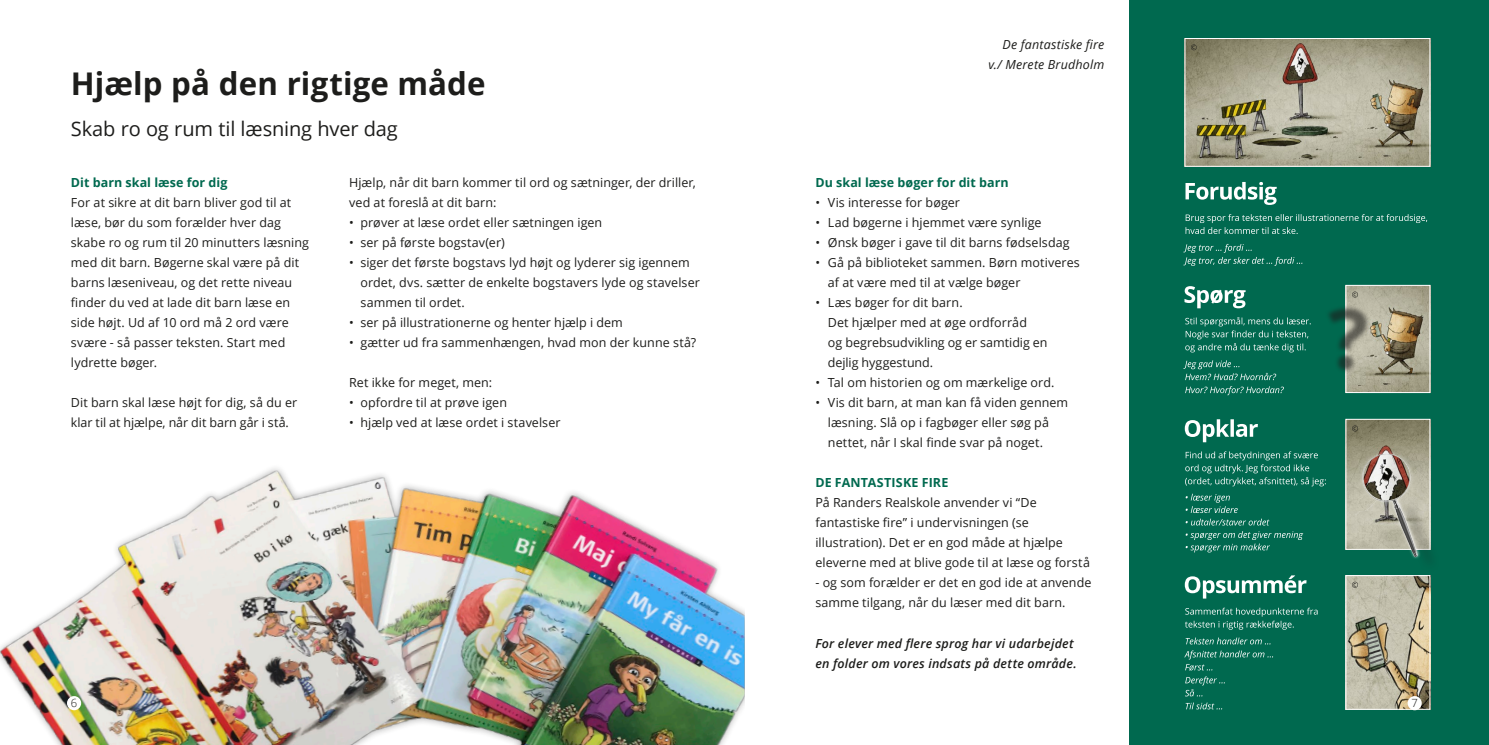
<style>
.page{position:relative;width:1489px;height:745px;background:#fff}
.page>*{position:absolute;margin:0;border:0;box-sizing:border-box;transform-origin:0 0}
.t1{font:700 31.25px "Open Sans";letter-spacing:.005em;color:#1d1d1b}
.t2{font:20px "Open Sans";letter-spacing:-.005em;color:#1d1d1b}
.brødtekst{font:12.5px/20px "Open Sans";letter-spacing:.005em;color:#1d1d1b}
.brødtekst-2{font:italic 600 12.5px/20px "Open Sans";letter-spacing:.015em;color:#1d1d1b}
.Inline_head{font:700 12.5px "Open Sans";letter-spacing:.005em;color:#00694f}
.brødtekst-3{font:italic 12.5px/20px "Open Sans";letter-spacing:.015em;color:#1d1d1b;text-align:right}
.t3{font:300 11.25px "Open Sans";color:#1d1d1b}
</style>
<div class="page">
<div style="left:1129px;top:0;width:359px;height:744px;background:#00694f"></div>
<img style="left:1186px;top:40px;width:241px;height:124px">
<div style="left:1184px;top:38px;width:245px;height:128px;border:1px solid #fff"></div>
<svg style="left:1185px;top:182px;width:91px;height:23px"></svg>
<svg style="left:1185px;top:214px;width:241px;height:20px"></svg>
<img style="left:1347px;top:287px;width:80px;height:103px">
<div style="left:1345px;top:285px;width:84px;height:107px;border:1px solid #fff"></div>
<div style="left:1324px;top:304px;width:45px;height:69px;background:#1d1d1b;opacity:.6"></div>
<svg style="left:1185px;top:386px;width:98px;height:9px"></svg>
<svg style="left:1183px;top:360px;width:93px;height:20px"></svg>
<svg style="left:1183px;top:244px;width:144px;height:108px"></svg>
<img style="left:1347px;top:577px;width:80px;height:130px">
<div style="left:1345px;top:575px;width:84px;height:134px;border:1px solid #fff"></div>
<svg style="left:1184px;top:575px;width:122px;height:23px"></svg>
<svg style="left:1185px;top:702px;width:37px;height:7px"></svg>
<svg style="left:1185px;top:676px;width:39px;height:20px"></svg>
<svg style="left:1184px;top:650px;width:87px;height:20px"></svg>
<svg style="left:1185px;top:637px;width:85px;height:7px"></svg>
<svg style="left:1185px;top:607px;width:132px;height:22px"></svg>
<img style="left:1347px;top:421px;width:80px;height:126px">
<div style="left:1345px;top:419px;width:84px;height:130px;border:1px solid #fff"></div>
<svg style="left:1184px;top:419px;width:73px;height:23px"></svg>
<svg style="left:1185px;top:518px;width:118px;height:34px"></svg>
<svg style="left:1185px;top:493px;width:52px;height:19px"></svg>
<svg style="left:1185px;top:451px;width:140px;height:35px"></svg>
<div style="left:1363px;top:452px;width:76px;height:120px;background:#1d1d1b;opacity:.35"></div>
<svg style="left:1351px;top:447px;width:69px;height:103px"></svg>
<img style="left:1352px;top:448px;width:75px;height:112px">
<img style="left:1363px;top:454px;width:46px;height:46px;border-radius:23px">
<svg style="left:1190px;top:44px;width:6px;height:6px"></svg>
<svg style="left:1351px;top:291px;width:6px;height:6px"></svg>
<svg style="left:1351px;top:425px;width:6px;height:6px"></svg>
<svg style="left:1351px;top:581px;width:6px;height:6px"></svg>
<div style="left:1362px;top:636px;width:19px;height:12px;background:#fff;opacity:.75"></div>
<div style="left:1361px;top:631px;width:19px;height:12px;background:#fff;opacity:.75"></div>
<div style="left:1363px;top:627px;width:15px;height:11px;background:#fff;opacity:.75"></div>
<svg style="left:1363px;top:629px;width:23px;height:38px"></svg>
<img style="left:0;top:468px;width:744px;height:276px">
<div style="left:1407px;top:695px;width:14px;height:14px;background:#fff;border-radius:50%"></div>
<div style="left:67px;top:695px;width:14px;height:14px;background:#fff;border-radius:50%"></div>
<p class="t1" style="left:71px;top:61px;width:416px">Hjælp på den rigtige måde</p>
<p class="t2" style="left:71px;top:115px;width:328px">Skab ro og rum til læsning hver dag</p>
<p class="Inline_head" style="left:71px;top:173px;width:158px">Dit barn skal læse for dig</p>
<p class="brødtekst" style="left:71px;top:192px;width:240px">For at sikre at dit barn bliver god til at læse, bør du som forælder hver dag skabe ro og rum til 20 minutters læsning med dit barn. Bøgerne skal være på dit barns læseniveau, og det rette niveau finder du ved at lade dit barn læse en side højt. Ud af 10 ord må 2 ord være svære - så passer teksten. Start med lydrette bøger.</p>
<p class="brødtekst" style="left:71px;top:392px;width:228px">Dit barn skal læse højt for dig, så du er klar til at hjælpe, når dit barn går i stå.</p>
<p class="brødtekst" style="left:349px;top:172px;width:348px">Hjælp, når dit barn kommer til ord og sætninger, der driller, ved at foreslå at dit barn:</p>
<p class="brødtekst" style="left:349px;top:212px;width:254px">• prøver at læse ordet eller sætningen igen</p>
<p class="brødtekst" style="left:349px;top:232px;width:157px">• ser på første bogstav(er)</p>
<p class="brødtekst" style="left:360px;top:252px;width:341px;text-indent:-11px">• siger det første bogstavs lyd højt og lyderer sig igennem ordet, dvs. sætter de enkelte bogstavers lyde og stavelser sammen til ordet.</p>
<p class="brødtekst" style="left:349px;top:312px;width:275px">• ser på illustrationerne og henter hjælp i dem</p>
<p class="brødtekst" style="left:349px;top:332px;width:348px">• gætter ud fra sammenhængen, hvad mon der kunne stå?</p>
<p class="brødtekst" style="left:349px;top:372px;width:144px">Ret ikke for meget, men:</p>
<p class="brødtekst" style="left:349px;top:392px;width:159px">• opfordre til at prøve igen</p>
<p class="brødtekst" style="left:349px;top:412px;width:213px">• hjælp ved at læse ordet i stavelser</p>
<p class="brødtekst-3" style="left:988px;top:34px;width:117px">De fantastiske fire v./ Merete Brudholm</p>
<p class="Inline_head" style="left:815px;top:173px;width:195px">Du skal læse bøger for dit barn</p>
<p class="brødtekst" style="left:815px;top:192px;width:146px">• Vis interesse for bøger</p>
<p class="brødtekst" style="left:815px;top:212px;width:228px">• Lad bøgerne i hjemmet være synlige</p>
<p class="brødtekst" style="left:815px;top:232px;width:256px">• Ønsk bøger i gave til dit barns fødselsdag</p>
<p class="brødtekst" style="left:827px;top:252px;width:253px;text-indent:-12px">• Gå på biblioteket sammen. Børn motiveres af at være med til at vælge bøger</p>
<p class="brødtekst" style="left:827px;top:292px;width:221px;text-indent:-12px">• Læs bøger for dit barn.<br>Det hjælper med at øge ordforråd<br>og begrebsudvikling og er samtidig en dejlig hyggestund.</p>
<p class="brødtekst" style="left:815px;top:372px;width:240px">• Tal om historien og om mærkelige ord.</p>
<p class="brødtekst" style="left:827px;top:392px;width:242px;text-indent:-12px">• Vis dit barn, at man kan få viden gennem læsning. Slå op i fagbøger eller søg på nettet, når I skal finde svar på noget.</p>
<p class="Inline_head" style="left:815px;top:473px;width:135px">DE FANTASTISKE FIRE</p>
<p class="brødtekst" style="left:815px;top:492px;width:276px">På Randers Realskole anvender vi “De fantastiske fire” i undervisningen (se illustration). Det er en god måde at hjælpe eleverne med at blive gode til at læse og forstå</p>
<p class="brødtekst" style="left:815px;top:572px;width:277px">- og som forælder er det en god ide at anvende samme tilgang, når du læser med dit barn.</p>
<p class="brødtekst-2" style="left:815px;top:632px;width:263px">For elever med flere sprog har vi udarbejdet en folder om vores indsats på dette område.</p>
<p class="t3" style="left:71px;top:695px;width:8px">6</p>
<p class="t3" style="left:1411px;top:695px;width:8px">7</p>
</div>
